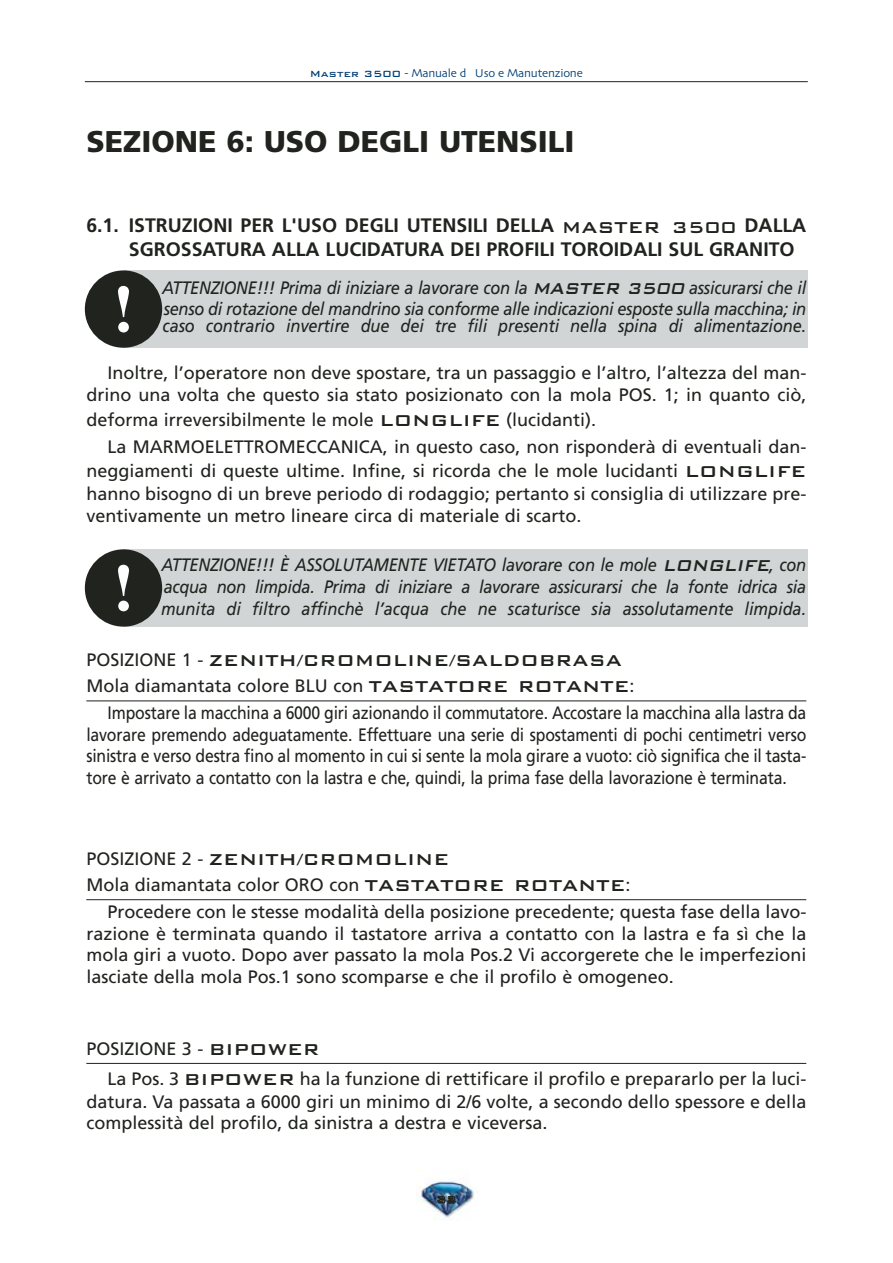
<style>
.page{position:relative;width:893px;height:1263px;background:#fff}
.page>*{position:absolute;margin:0;border:0;box-sizing:border-box;transform-origin:0 0}
.t1{font:700 67.5px "Times New Roman";color:#fff}
.t2{font:900 30px "Frutiger";color:#20231e}
.t3{font:500 21px "Bank Gothic";color:#20231e}
.t4{font:700 19.5px/24px "Frutiger";color:#20231e}
.t5{font:18px/21.6px "Frutiger";color:#20231e}
.t6{font:italic 18px/22.2px "Frutiger";letter-spacing:-.015em;color:#20231e;scale:.91 1}
.t7{font:18px/21.6px "Frutiger";color:#20231e;text-align:justify;scale:.88 1}
.t8{font:12px "Skia";letter-spacing:-.02em;color:#044177}
.t9{font:500 12px "Bank Gothic";color:#20231e}
.s1{font-family:"Bank Gothic";font-weight:500}
.s2{font-family:"Bank Gothic";font-weight:500;font-size:21px}
.s3{font-family:"Frutiger";font-weight:400;font-size:18px}
</style>
<div class="page">
<img style="left:417px;top:1181px;width:57px;height:39px">
<hr style="left:85px;top:81px;width:723px;height:1px;background:#20231e">
<div style="left:124px;top:549px;width:684px;height:78px;background:#d1d5d6"></div>
<div style="left:124px;top:270px;width:684px;height:78px;background:#d1d5d6"></div>
<hr style="left:86px;top:701px;width:720px;height:1px;background:#20231e">
<hr style="left:86px;top:899px;width:720px;height:1px;background:#20231e">
<hr style="left:86px;top:1063px;width:720px;height:1px;background:#20231e">
<div style="left:85px;top:270px;width:77px;height:78px;background:#20231e;border-radius:50%"></div>
<div style="left:85px;top:549px;width:77px;height:78px;background:#20231e;border-radius:50%"></div>
<p class="t8" style="left:310px;top:69px;width:274px"><span class="s1">Master 3500</span> - Manuale d Uso e Manutenzione</p>
<h2 class="t2" style="left:86px;top:128px;width:489px">SEZIONE 6: USO DEGLI UTENSILI</h2>
<p class="t4" style="left:129px;top:214px;width:679px;text-indent:-43px">6.1. ISTRUZIONI PER L'USO DEGLI UTENSILI DELLA <span class="s2">MASTER 3500</span> DALLA<br>SGROSSATURA ALLA LUCIDATURA DEI PROFILI TOROIDALI SUL GRANITO</p>
<p class="t6" style="left:162px;top:279px;width:709px;line-height:20.7px">ATTENZIONE!!! Prima di iniziare a lavorare con la <span class="s2">MASTER 3500</span> assicurarsi che il senso di rotazione del mandrino sia conforme alle indicazioni esposte sulla macchina; in</p>
<p class="t6" style="left:163px;top:315px;width:709px">caso contrario invertire due dei tre fili presenti nella spina di alimentazione.</p>
<p class="t5" style="left:86px;top:363px;width:721px;text-align:right">Inoltre, l’operatore non deve spostare, tra un passaggio e l’altro, l’altezza del man&shy;drino una volta che questo sia stato posizionato con la mola POS. 1; in quanto ciò,</p>
<p class="t5" style="left:108px;top:407px;width:700px;line-height:27px;text-indent:-21px">deforma irreversibilmente le mole <span class="s2">LONGLIFE</span> (lucidanti).<br>La MARMOELETTROMECCANICA, in questo caso, non risponderà di eventuali dan-</p>
<p class="t5" style="left:86px;top:461px;width:721px;line-height:22.2px;text-align:justify">neggiamenti di queste ultime. Infine, si ricorda che le mole lucidanti <span class="s2">LONGLIFE </span>hanno bisogno di un breve periodo di rodaggio; pertanto si consiglia di utilizzare pre&shy;ventivamente un metro lineare circa di materiale di scarto.</p>
<p class="t6" style="left:161px;top:554px;width:710px;text-align:justify">ATTENZIONE!!! È ASSOLUTAMENTE VIETATO lavorare con le mole <span class="s2">LONGLIFE</span>, con acqua non limpida. Prima di iniziare a lavorare assicurarsi che la fonte idrica sia munita di filtro affinchè l’acqua che ne scaturisce sia assolutamente limpida.</p>
<p class="t3" style="left:86px;top:647px;width:537px"><span class="s3">POSIZIONE 1 -</span> ZENITH/CROMOLINE/SALDOBRASA</p>
<p class="t5" style="left:108px;top:673px;width:700px;line-height:27px;text-indent:-21px">Mola diamantata colore BLU con <span class="s2">TASTATORE ROTANTE</span>:<br>Impostare la macchina a 6000 giri azionando il commutatore. Accostare la macchina alla lastra da</p>
<p class="t7" style="left:86px;top:725px;width:820px">lavorare premendo adeguatamente. Effettuare una serie di spostamenti di pochi centimetri verso sinistra e verso destra fino al momento in cui si sente la mola girare a vuoto: ciò significa che il tasta&shy;tore è arrivato a contatto con la lastra e che, quindi, la prima fase della lavorazione è terminata.</p>
<h1 class="t1" style="left:112px;top:287px;width:24px">!</h1>
<h1 class="t1" style="left:112px;top:566px;width:24px">!</h1>
<p class="t3" style="left:86px;top:845px;width:364px"><span class="s3">POSIZIONE 2 -</span> ZENITH/CROMOLINE</p>
<p class="t5" style="left:108px;top:872px;width:700px;line-height:27px;text-indent:-21px">Mola diamantata color ORO con <span class="s2">TASTATORE ROTANTE</span>:<br>Procedere con le stesse modalità della posizione precedente; questa fase della lavo-</p>
<p class="t5" style="left:86px;top:923px;width:721px;text-align:justify">razione è terminata quando il tastatore arriva a contatto con la lastra e fa sì che la mola giri a vuoto. Dopo aver passato la mola Pos.2 Vi accorgerete che le imperfezioni lasciate della mola Pos.1 sono scomparse e che il profilo è omogeneo.</p>
<p class="t5" style="left:108px;top:1034px;width:700px;line-height:30.3px;text-indent:-21px">POSIZIONE 3 - <span class="s2">BIPOWER<br></span>La Pos. 3 <span class="s2">BIPOWER</span> ha la funzione di rettificare il profilo e prepararlo per la luci-</p>
<p class="t5" style="left:86px;top:1092px;width:721px">datura. Va passata a 6000 giri un minimo di 2/6 volte, a secondo dello spessore e della complessità del profilo, da sinistra a destra e viceversa.</p>
<p class="t9" style="left:437px;top:1192px;width:21px">32</p>
</div>
